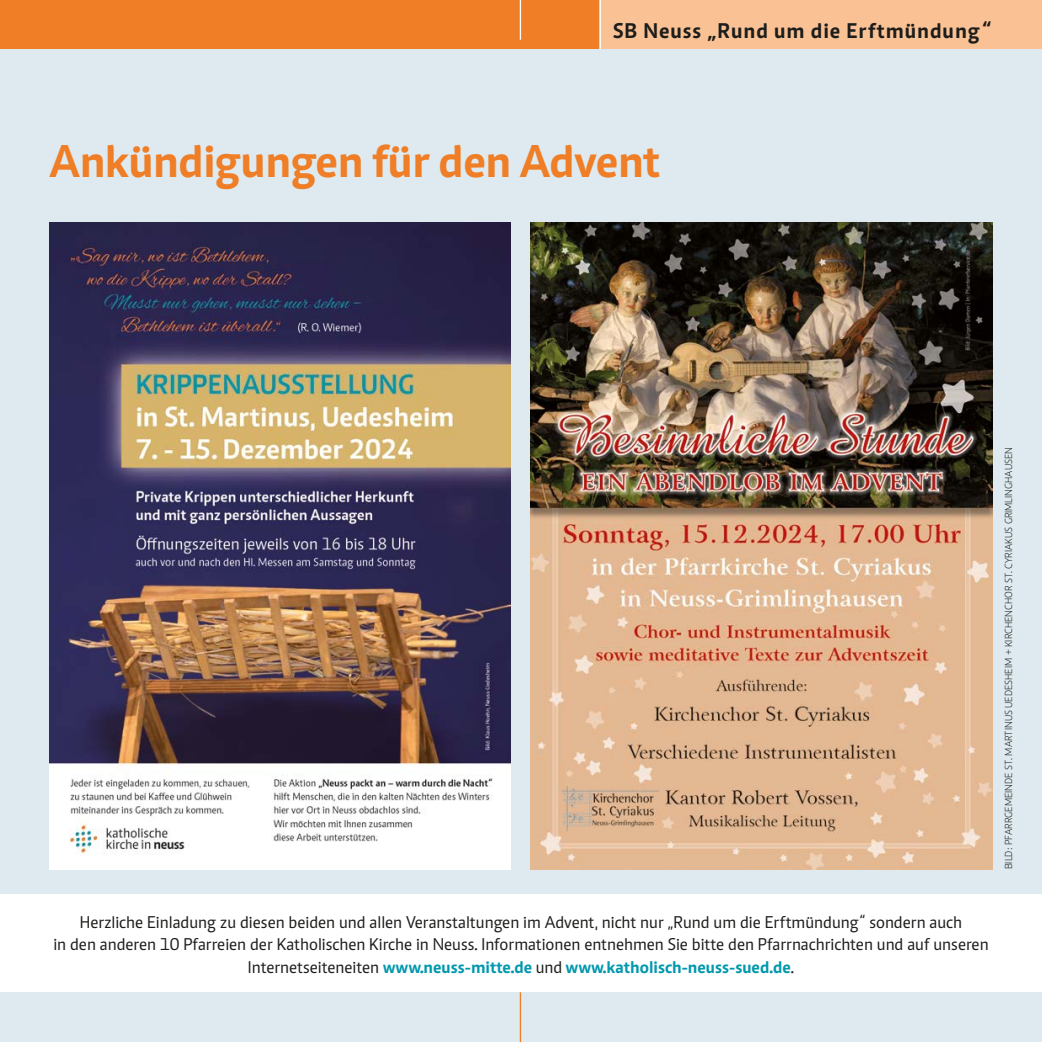
<style>
.page{position:relative;width:1042px;height:1042px;background:#fff}
.page>*{position:absolute;margin:0;border:0;box-sizing:border-box;transform-origin:0 0}
.t1{font:700 47.25px "Caput";letter-spacing:-.01em;color:#ef7e26}
.t2{font:700 21.88px "Caput";letter-spacing:.04em;color:#1d1d1b}
.t3{font:17.5px/22.8px "Caput";color:#1d1d1b;text-align:center}
.t4{font:300 10.5px "Caput";color:#1d1d1b}
.s1{font-weight:700;color:#0098ad}
</style>
<div class="page">
<div style="left:0;top:0;width:1042px;height:50px;background:#ef7e26"></div>
<hr style="left:520px;top:0;width:1px;height:40px;background:#fff">
<div style="left:600px;top:0;width:442px;height:50px;background:#fac294"></div>
<hr style="left:600px;top:0;width:1px;height:50px;background:#fff">
<div style="left:0;top:50px;width:1042px;height:843px;background:#deeaef"></div>
<div style="left:0;top:992px;width:1042px;height:50px;background:#deeaef"></div>
<img style="left:50px;top:222px;width:461px;height:647px">
<img style="left:531px;top:222px;width:461px;height:647px">
<hr style="left:520px;top:992px;width:1px;height:50px;background:#ef7e26">
<p class="t2" style="left:613px;top:18px;width:380px">SB Neuss „Rund um die Erftmündung“</p>
<p class="t1" style="left:50px;top:132px;width:612px">Ankündigungen für den Advent</p>
<p class="t4" style="left:1003px;top:869px;width:424px;rotate:-90deg">BILD: PFARRGEMEINDE ST. MARTINUS UEDESHEIM + KIRCHENCHOR ST. CYRIAKUS GRIMLINGHAUSEN</p>
<p class="t3" style="left:53px;top:910px;width:937px">Herzliche Einladung zu diesen beiden und allen Veranstaltungen im Advent, nicht nur „Rund um die Erftmündung“ sondern auch<br>in den anderen 10 Pfarreien der Katholischen Kirche in Neuss. Informationen entnehmen Sie bitte den Pfarrnachrichten und auf unseren<br>Internetseiteneiten <span class="s1">www.neuss-mitte.de</span> und <span class="s1">www.katholisch-neuss-sued.de</span>.</p>
</div>
